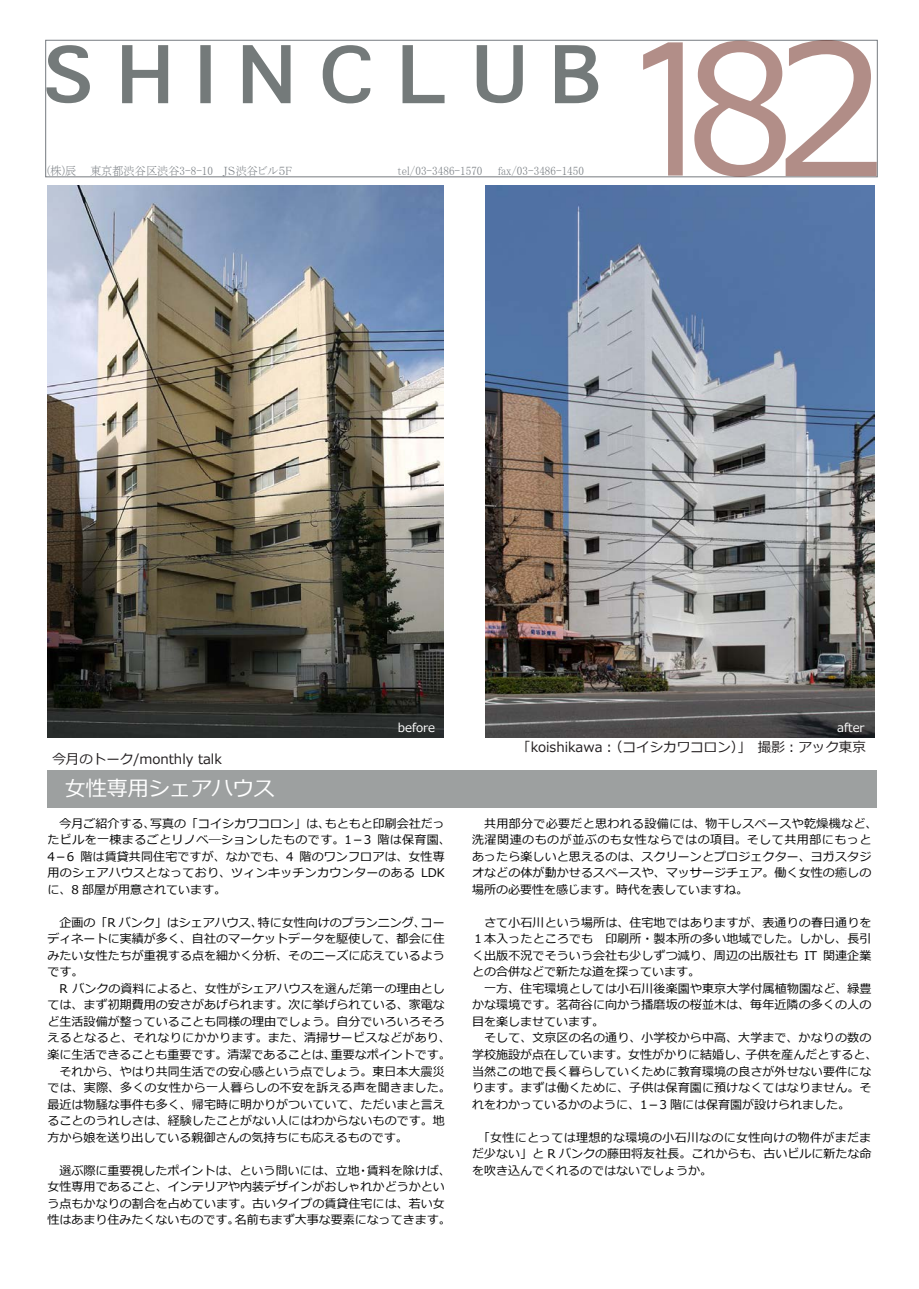
<style>
.page{position:relative;width:919px;height:1289px;background:#fff}
.page>*{position:absolute;margin:0;border:0;box-sizing:border-box;transform-origin:0 0}
.t1{font:21px "Meiryo";color:#fff}
.t2{font:13.5px "Meiryo";color:#231f20}
.t3{font:12px/16.5px "Meiryo";letter-spacing:.005em;color:#030303}
.t4{font:12px "MS P Mincho";color:#7b8085;scale:.93 1}
.t5{font:12px "Meiryo";color:#fff}
</style>
<div class="page">
<div style="left:47px;top:769px;width:830px;height:38px;background:#9da0a0"></div>
<svg style="left:47px;top:45px;width:43px;height:58px"></svg>
<div style="left:45px;top:40px;width:832px;height:137px;border:1px solid #767b80"></div>
<svg style="left:122px;top:45px;width:46px;height:58px"></svg>
<div style="left:200px;top:45px;width:11px;height:58px;background:#747a7a;border:2px solid #3e4646"></div>
<svg style="left:243px;top:45px;width:47px;height:58px"></svg>
<svg style="left:323px;top:45px;width:47px;height:58px"></svg>
<svg style="left:402px;top:45px;width:42px;height:58px"></svg>
<svg style="left:476px;top:45px;width:47px;height:58px"></svg>
<svg style="left:555px;top:45px;width:43px;height:58px"></svg>
<svg style="left:643px;top:42px;width:39px;height:133px"></svg>
<svg style="left:694px;top:40px;width:182px;height:137px"></svg>
<img style="left:48px;top:185px;width:395px;height:552px">
<img style="left:486px;top:185px;width:388px;height:552px">
<p class="t4" style="left:47px;top:165px;width:265px">(株)辰 東京都渋谷区渋谷3-8-10 　ＪＳ渋谷ビル５F</p>
<p class="t4" style="left:398px;top:165px;width:92px">tel/03-3486-1570</p>
<p class="t4" style="left:498px;top:165px;width:94px">fax/03-3486-1450</p>
<p class="t2" style="left:52px;top:749px;width:171px">今月のトーク/monthly talk</p>
<h1 class="t1" style="left:65px;top:774px;width:211px">女性専用シェアハウス</h1>
<p class="t5" style="left:398px;top:719px;width:39px">before</p>
<p class="t5" style="left:837px;top:719px;width:29px">after</p>
<p class="t2" style="left:517px;top:738px;width:350px">「koishikawa：（コイシカワコロン）」　撮影：アック東京</p>
<p class="t3" style="left:47px;top:815px;width:405px">　今月ご紹介する、写真の「コイシカワコロン」は、もともと印刷会社だったビルを一棟まるごとリノベ―ションしたものです。1－3 階は保育園、4－6 階は賃貸共同住宅ですが、なかでも、4 階のワンフロアは、女性専用のシェアハウスとなっており、ツィンキッチンカウンターのある LDKに、8 部屋が用意されています。</p>
<p class="t3" style="left:47px;top:914px;width:405px">　企画の「R バンク」はシェアハウス、特に女性向けのプランニング、コーディネートに実績が多く、自社のマーケットデータを駆使して、都会に住みたい女性たちが重視する点を細かく分析、そのニーズに応えているようです。<br>　R バンクの資料によると、女性がシェアハウスを選んだ第一の理由としては、まず初期費用の安さがあげられます。次に挙げられている、家電など生活設備が整っていることも同様の理由でしょう。自分でいろいろそろえるとなると、それなりにかかります。また、清掃サービスなどがあり、楽に生活できることも重要です。清潔であることは、重要なポイントです。　それから、やはり共同生活での安心感という点でしょう。東日本大震災では、実際、多くの女性から一人暮らしの不安を訴える声を聞きました。最近は物騒な事件も多く、帰宅時に明かりがついていて、ただいまと言えることのうれしさは、経験したことがない人にはわからないものです。地方から娘を送り出している親御さんの気持ちにも応えるものです。</p>
<p class="t3" style="left:47px;top:1162px;width:405px">　選ぶ際に重要視したポイントは、という問いには、立地・賃料を除けば、女性専用であること、インテリアや内装デザインがおしゃれかどうかという点もかなりの割合を占めています。古いタイプの賃貸住宅には、若い女性はあまり住みたくないものです。名前もまず大事な要素になってきます。</p>
<p class="t3" style="left:472px;top:815px;width:407px">　共用部分で必要だと思われる設備には、物干しスペースや乾燥機など、洗濯関連のものが並ぶのも女性ならではの項目。そして共用部にもっとあったら楽しいと思えるのは、スクリーンとプロジェクター、ヨガスタジオなどの体が動かせるスペースや、マッサージチェア。働く女性の癒しの場所の必要性を感じます。時代を表していますね。</p>
<p class="t3" style="left:472px;top:914px;width:407px">　さて小石川という場所は、住宅地ではありますが、表通りの春日通りを１本入ったところでも　印刷所・製本所の多い地域でした。しかし、長引く出版不況でそういう会社も少しずつ減り、周辺の出版社も IT 関連企業との合併などで新たな道を探っています。<br>　一方、住宅環境としては小石川後楽園や東京大学付属植物園など、緑豊かな環境です。茗荷谷に向かう播磨坂の桜並木は、毎年近隣の多くの人の目を楽しませています。<br>　そして、文京区の名の通り、小学校から中高、大学まで、かなりの数の学校施設が点在しています。女性がかりに結婚し、子供を産んだとすると、当然この地で長く暮らしていくために教育環境の良さが外せない要件になります。まずは働くために、子供は保育園に預けなくてはなりません。それをわかっているかのように、1－3 階には保育園が設けられました。</p>
<p class="t3" style="left:472px;top:1129px;width:401px;text-align:justify">　「女性にとっては理想的な環境の小石川なのに女性向けの物件がまだまだ少ない」と R バンクの藤田将友社長。これからも、古いビルに新たな命を吹き込んでくれるのではないでしょうか。</p>
</div>
